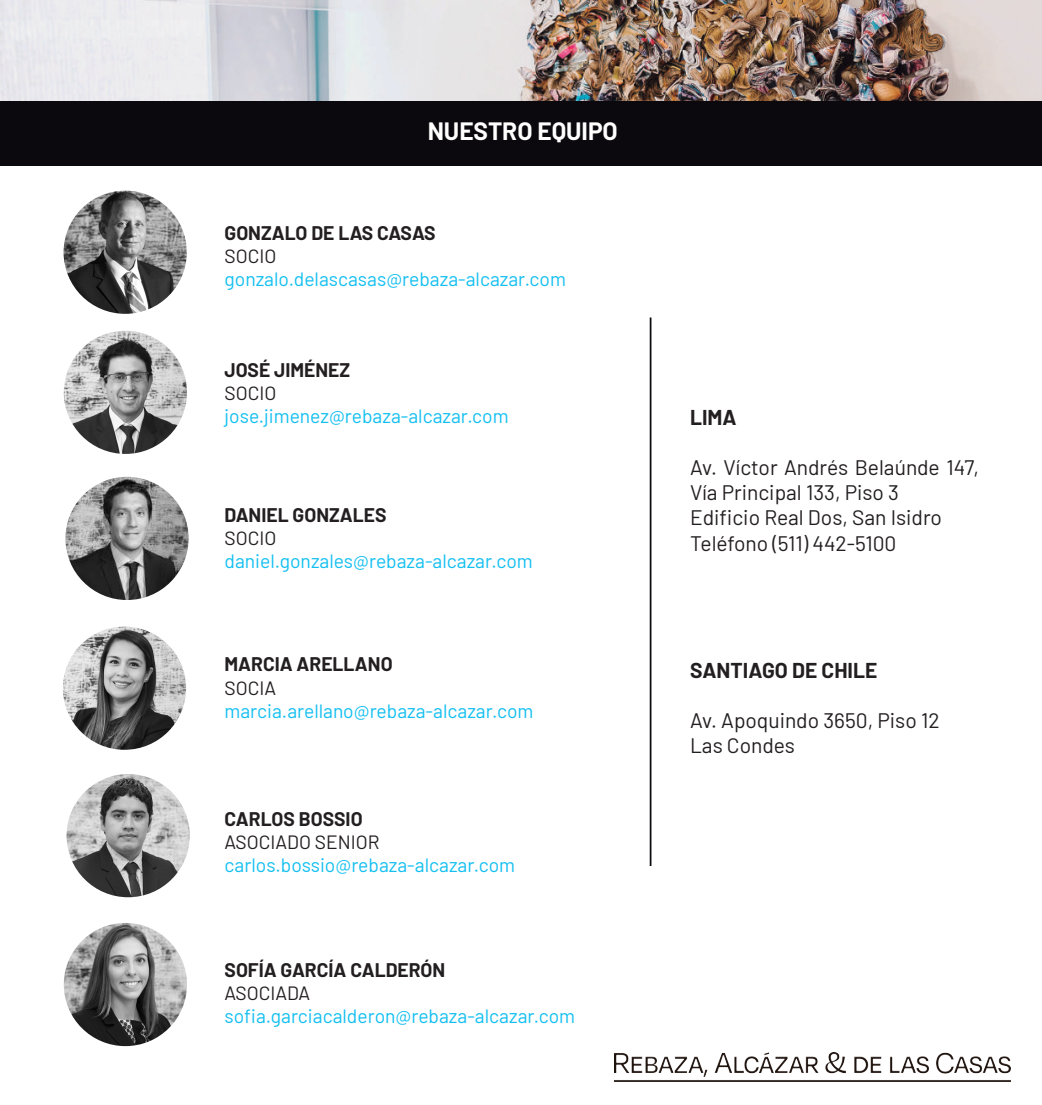
<style>
.page{position:relative;width:1042px;height:1105px;background:#fff}
.page>*{position:absolute;margin:0;border:0;box-sizing:border-box;transform-origin:0 0}
.t1{font:700 24.5px "Barlow";color:#fff}
.t2{font:21px/25.2px "Barlow";color:#231f20}
.t3{font:700 21px "Barlow";color:#231f20}
.t4{font:19.25px "Barlow";color:#13bff1}
.t5{font:700 19.25px "Barlow";color:#231f20}
.t6{font:19.25px "Barlow";color:#231f20}
</style>
<div class="page">
<div style="left:0;top:91px;width:1042px;height:75px;background:#0b090d"></div>
<img style="left:0;top:0;width:1042px;height:101px">
<hr style="left:650px;top:317px;width:1px;height:549px;background:#0b090d">
<img style="left:614px;top:1052px;width:396px;height:29px">
<img style="left:65px;top:477px;width:124px;height:123px;border-radius:62px">
<img style="left:64px;top:331px;width:123px;height:123px;border-radius:62px">
<img style="left:64px;top:923px;width:123px;height:123px;border-radius:62px">
<img style="left:64px;top:191px;width:123px;height:123px;border-radius:62px">
<img style="left:63px;top:627px;width:123px;height:123px;border-radius:62px">
<img style="left:67px;top:774px;width:123px;height:123px;border-radius:62px">
<p class="t1" style="left:428px;top:113px;width:192px">NUESTRO EQUIPO</p>
<p class="t5" style="left:225px;top:219px;width:212px">GONZALO DE LAS CASAS</p>
<p class="t6" style="left:225px;top:242px;width:53px">SOCIO</p>
<p class="t4" style="left:225px;top:265px;width:343px">gonzalo.delascasas@rebaza-alcazar.com</p>
<p class="t5" style="left:225px;top:356px;width:127px">JOSÉ JIMÉNEZ</p>
<p class="t6" style="left:225px;top:379px;width:53px">SOCIO</p>
<p class="t4" style="left:225px;top:402px;width:286px">jose.jimenez@rebaza-alcazar.com</p>
<p class="t5" style="left:225px;top:501px;width:163px">DANIEL GONZALES</p>
<p class="t6" style="left:225px;top:524px;width:53px">SOCIO</p>
<p class="t4" style="left:225px;top:548px;width:310px">daniel.gonzales@rebaza-alcazar.com</p>
<p class="t5" style="left:225px;top:650px;width:170px">MARCIA ARELLANO</p>
<p class="t6" style="left:225px;top:674px;width:53px">SOCIA</p>
<p class="t4" style="left:225px;top:697px;width:310px">marcia.arellano@rebaza-alcazar.com</p>
<p class="t5" style="left:225px;top:804px;width:140px">CARLOS BOSSIO</p>
<p class="t6" style="left:225px;top:828px;width:156px">ASOCIADO SENIOR</p>
<p class="t4" style="left:225px;top:851px;width:292px">carlos.bossio@rebaza-alcazar.com</p>
<p class="t5" style="left:225px;top:956px;width:222px">SOFÍA GARCÍA CALDERÓN</p>
<p class="t6" style="left:225px;top:979px;width:87px">ASOCIADA</p>
<p class="t4" style="left:225px;top:1002px;width:352px">sofia.garciacalderon@rebaza-alcazar.com</p>
<p class="t3" style="left:690px;top:401px;width:48px">LIMA</p>
<p class="t2" style="left:690px;top:453px;width:291px">Av. Víctor Andrés Belaúnde 147,<br>Vía Principal 133, Piso 3<br>Edificio Real Dos, San Isidro<br>Teléfono (511) 442-5100</p>
<p class="t3" style="left:690px;top:655px;width:189px">SANTIAGO DE CHILE</p>
<p class="t2" style="left:690px;top:706px;width:251px">Av. Apoquindo 3650, Piso 12<br>Las Condes</p>
</div>
